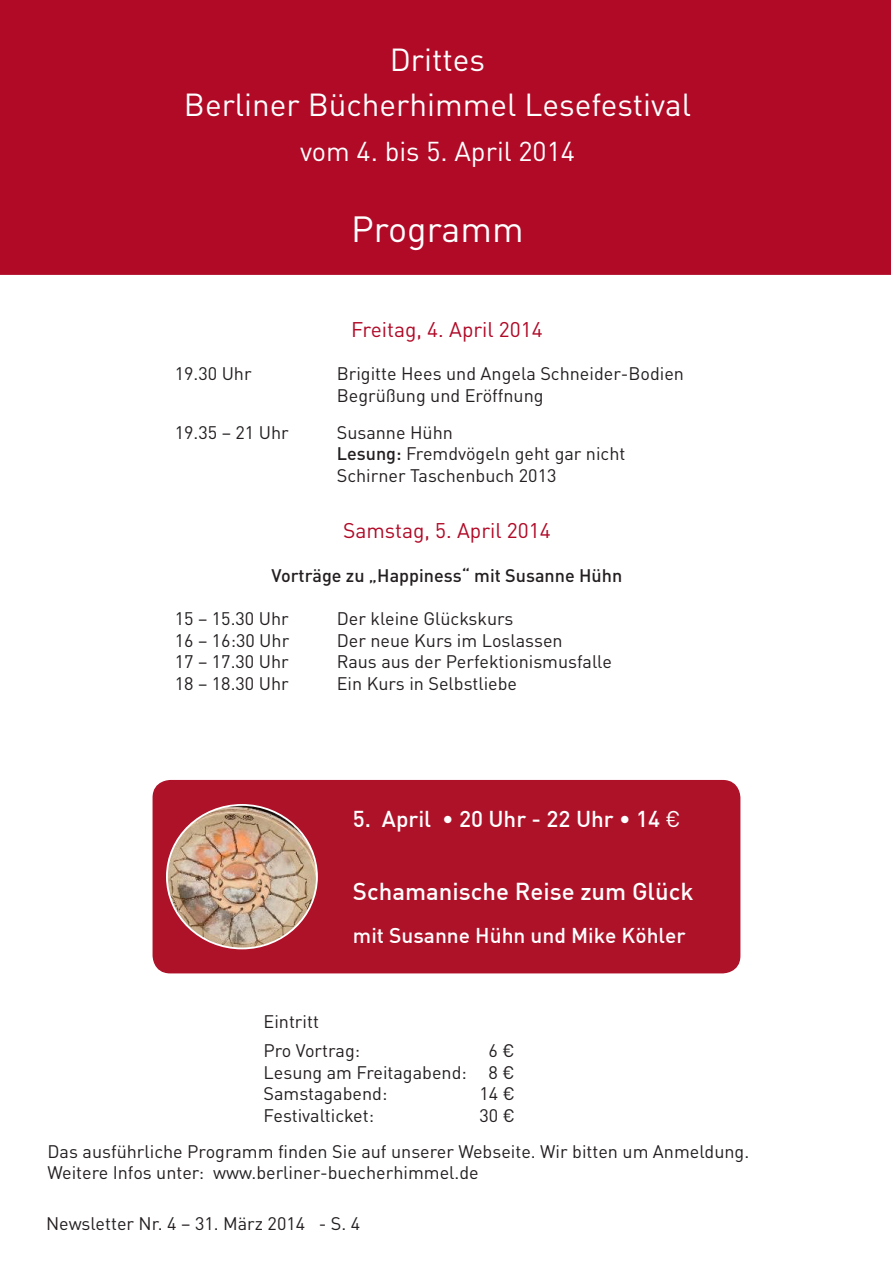
<style>
.page{position:relative;width:893px;height:1263px;background:#fff}
.page>*{position:absolute;margin:0;border:0;box-sizing:border-box;transform-origin:0 0}
.t1{font:36px "DINOT";color:#fff}
.t2{font:31.5px/45px "DINOT";color:#fff;text-align:center}
.t3{font:27px "DINOT";color:#fff}
.t4{font:500 24px "DIN";color:#fff}
.t5{font:500 22.5px "DIN";color:#fff}
.t6{font:21px "DINOT";color:#b00a27}
.t7{font:500 21px "DIN";color:#fff}
.t8{font:18px/21.6px "DINOT";color:#231f20}
.t9{font:500 18px "DINOT";color:#231f20}
.s1{font-weight:500}
.s2{font-family:"DINOT";font-weight:400}
</style>
<div class="page">
<div style="left:0;top:0;width:891px;height:275px;background:#b00a27"></div>
<div style="left:153px;top:781px;width:587px;height:192px;background:#ae1229;border-radius:17px"></div>
<div style="left:153px;top:780px;width:587px;height:193px;border:2px solid #ae1229;border-radius:17px"></div>
<img style="left:167px;top:805px;width:150px;height:143px">
<h2 class="t2" style="left:184px;top:36px;width:508px">Drittes<br>Berliner Bücherhimmel Lesefestival</h2>
<h3 class="t3" style="left:300px;top:134px;width:276px">vom 4. bis 5. April 2014</h3>
<h1 class="t1" style="left:351px;top:206px;width:174px">Programm</h1>
<p class="t6" style="left:351px;top:316px;width:193px">Freitag, 4. April 2014</p>
<p class="t8" style="left:175px;top:362px;width:78px">19.30 Uhr</p>
<p class="t8" style="left:337px;top:362px;width:349px">Brigitte Hees und Angela Schneider-Bodien<br>Begrüßung und Eröffnung</p>
<p class="t8" style="left:175px;top:421px;width:116px">19.35 – 21 Uhr</p>
<p class="t8" style="left:337px;top:421px;width:290px">Susanne Hühn<br><span class="s1">Lesung:</span> Fremdvögeln geht gar nicht<br>Schirner Taschenbuch 2013</p>
<p class="t6" style="left:343px;top:518px;width:209px">Samstag, 5. April 2014</p>
<p class="t9" style="left:272px;top:564px;width:352px">Vorträge zu „Happiness“ mit Susanne Hühn</p>
<p class="t8" style="left:175px;top:607px;width:116px">15 – 15.30 Uhr</p>
<p class="t8" style="left:337px;top:607px;width:178px">Der kleine Glückskurs</p>
<p class="t8" style="left:175px;top:629px;width:116px">16 – 16:30 Uhr</p>
<p class="t8" style="left:337px;top:629px;width:227px">Der neue Kurs im Loslassen</p>
<p class="t8" style="left:175px;top:650px;width:116px">17 – 17.30 Uhr</p>
<p class="t8" style="left:337px;top:650px;width:277px">Raus aus der Perfektionismusfalle</p>
<p class="t8" style="left:175px;top:672px;width:116px">18 – 18.30 Uhr</p>
<p class="t8" style="left:337px;top:672px;width:182px">Ein Kurs in Selbstliebe</p>
<p class="t5" style="left:353px;top:804px;width:329px">5. April • 20 Uhr - 22 Uhr • 14 <span class="s2">€</span></p>
<h3 class="t4" style="left:353px;top:876px;width:342px">Schamanische Reise zum Glück</h3>
<p class="t7" style="left:353px;top:922px;width:334px">mit Susanne Hühn und Mike Köhler</p>
<p class="t8" style="left:264px;top:1006px;width:98px;line-height:29.1px">Eintritt<br>Pro Vortrag:</p>
<p class="t8" style="left:264px;top:1039px;width:253px;text-align:justify;text-indent:225px">6 € Lesung am Freitagabend: 8 € Samstagabend:</p>
<p class="t8" style="left:480px;top:1083px;width:37px">14 €</p>
<p class="t8" style="left:48px;top:1097px;width:703px;line-height:35.7px;text-indent:432px">30 €<br>Das ausführliche Programm finden Sie auf unserer Webseite. Wir bitten um Anmeldung.</p>
<p class="t8" style="left:48px;top:1161px;width:433px">Weitere Infos unter: www.berliner-buecherhimmel.de</p>
<p class="t8" style="left:264px;top:1104px;width:112px">Festivalticket:</p>
<p class="t8" style="left:46px;top:1212px;width:316px">Newsletter Nr. 4 – 31. März 2014 - S. 4</p>
</div>
